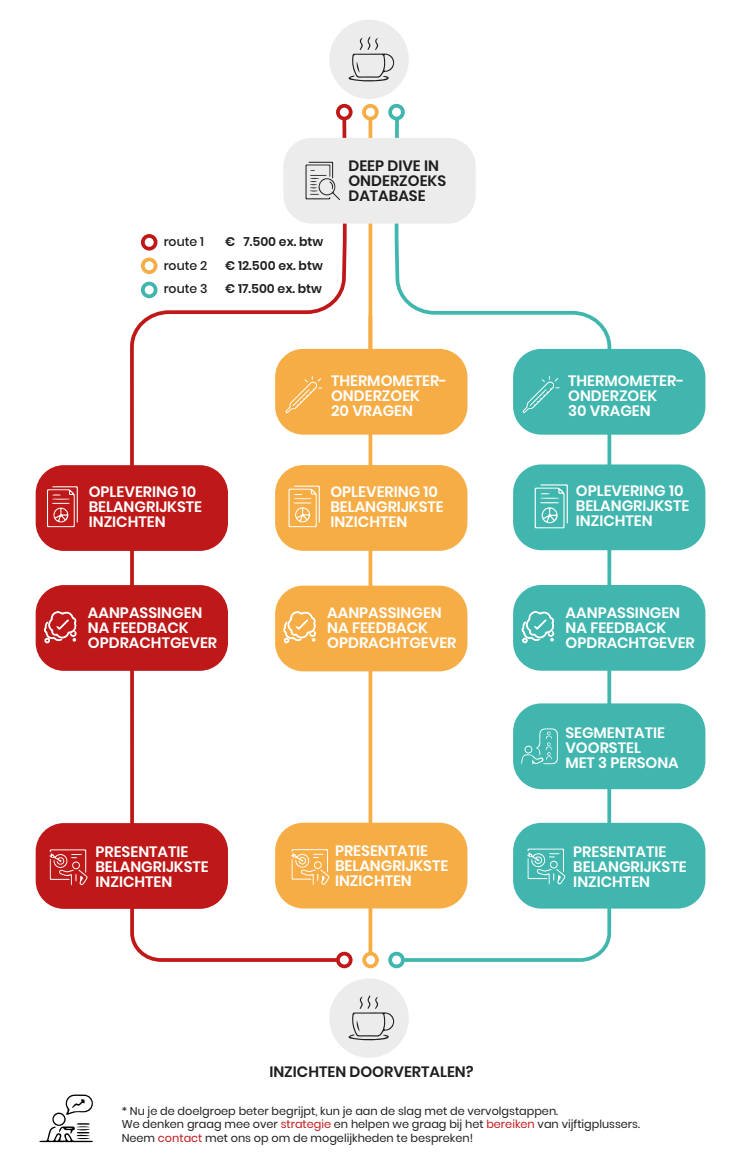
<style>
.page{position:relative;width:745px;height:1165px;background:#fff}
.page>*{position:absolute;margin:0;border:0;box-sizing:border-box;transform-origin:0 0}
.t1{font:600 15px/15px "Poppins";color:#fff}
.t2{font:600 15px/15px "Poppins";color:#1e1e1c}
.t3{font:600 12.5px/24px "Poppins";color:#1e1e1c}
.t4{font:500 12.5px/24.1px "Poppins";color:#1d1d1b}
.t5{font:11.25px/13.5px "Poppins";color:#1d1d1b}
.s1{color:#c0181a}
</style>
<div class="page">
<svg style="left:39px;top:1094px;width:54px;height:48px"></svg>
<svg style="left:393px;top:109px;width:219px;height:855px"></svg>
<svg style="left:368px;top:435px;width:4px;height:517px"></svg>
<div style="left:275px;top:465px;width:192px;height:86px;background:#f7ad46;border-radius:28px"></div>
<div style="left:275px;top:586px;width:192px;height:85px;background:#f7ad46;border-radius:28px"></div>
<svg style="left:130px;top:108px;width:218px;height:856px"></svg>
<div style="left:275px;top:823px;width:192px;height:85px;background:#f7ad46;border-radius:28px"></div>
<div style="left:36px;top:465px;width:192px;height:86px;background:#bf1818;border-radius:28px"></div>
<svg style="left:368px;top:120px;width:4px;height:229px"></svg>
<div style="left:36px;top:823px;width:192px;height:86px;background:#bf1818;border-radius:28px"></div>
<div style="left:512px;top:703px;width:193px;height:86px;background:#40b6ae;border-radius:28px"></div>
<div style="left:512px;top:823px;width:193px;height:86px;background:#40b6ae;border-radius:28px"></div>
<div style="left:283px;top:138px;width:192px;height:86px;background:#edecec;border-radius:28px"></div>
<div style="left:275px;top:349px;width:192px;height:86px;background:#f7ad46;border-radius:28px"></div>
<div style="left:512px;top:349px;width:193px;height:86px;background:#40b6ae;border-radius:28px"></div>
<div style="left:329px;top:20px;width:79px;height:79px;background:#edecec;border-radius:50%"></div>
<div style="left:36px;top:585px;width:192px;height:86px;background:#bf1818;border-radius:28px"></div>
<div style="left:512px;top:585px;width:193px;height:86px;background:#40b6ae;border-radius:28px"></div>
<div style="left:512px;top:464px;width:193px;height:86px;background:#40b6ae;border-radius:28px"></div>
<svg style="left:288px;top:486px;width:31px;height:41px"></svg>
<svg style="left:305px;top:162px;width:35px;height:38px"></svg>
<div style="left:337px;top:106px;width:13px;height:13px;background:#fff;border-radius:50%"></div>
<div style="left:336px;top:104px;width:16px;height:16px;border:4px solid #bf1818;border-radius:50%"></div>
<div style="left:362px;top:104px;width:16px;height:16px;border:4px solid #f7ad46;border-radius:50%"></div>
<div style="left:390px;top:106px;width:12px;height:13px;background:#fff;border-radius:50%"></div>
<div style="left:388px;top:104px;width:16px;height:16px;border:4px solid #40b6ae;border-radius:50%"></div>
<svg style="left:285px;top:376px;width:37px;height:37px"></svg>
<svg style="left:348px;top:37px;width:46px;height:45px"></svg>
<div style="left:143px;top:236px;width:12px;height:13px;background:#fff;border-radius:50%"></div>
<div style="left:141px;top:234px;width:16px;height:17px;border:4px solid #bf1818;border-radius:50%"></div>
<div style="left:143px;top:259px;width:12px;height:13px;background:#fff;border-radius:50%"></div>
<div style="left:141px;top:258px;width:16px;height:16px;border:4px solid #f7ad46;border-radius:50%"></div>
<div style="left:143px;top:284px;width:12px;height:12px;background:#fff;border-radius:50%"></div>
<div style="left:141px;top:282px;width:16px;height:16px;border:4px solid #40b6ae;border-radius:50%"></div>
<svg style="left:47px;top:486px;width:31px;height:41px"></svg>
<svg style="left:534px;top:484px;width:33px;height:44px"></svg>
<svg style="left:291px;top:849px;width:38px;height:36px"></svg>
<svg style="left:283px;top:611px;width:33px;height:32px"></svg>
<svg style="left:49px;top:849px;width:39px;height:36px"></svg>
<svg style="left:527px;top:849px;width:38px;height:35px"></svg>
<div style="left:329px;top:978px;width:79px;height:80px;background:#edecec;border-radius:50%"></div>
<svg style="left:348px;top:995px;width:46px;height:46px"></svg>
<svg style="left:521px;top:611px;width:33px;height:32px"></svg>
<svg style="left:44px;top:611px;width:33px;height:32px"></svg>
<svg style="left:522px;top:376px;width:37px;height:37px"></svg>
<svg style="left:521px;top:728px;width:36px;height:37px"></svg>
<div style="left:337px;top:954px;width:13px;height:12px;background:#fff;border-radius:50%"></div>
<div style="left:336px;top:952px;width:16px;height:16px;border:4px solid #bf1818;border-radius:50%"></div>
<div style="left:362px;top:952px;width:16px;height:16px;border:4px solid #f7ad46;border-radius:50%"></div>
<div style="left:390px;top:954px;width:12px;height:12px;background:#fff;border-radius:50%"></div>
<div style="left:388px;top:952px;width:16px;height:16px;border:4px solid #40b6ae;border-radius:50%"></div>
<p class="t4" style="left:163px;top:229px;width:45px">route 1 route 2</p>
<p class="t4" style="left:163px;top:276px;width:45px">route 3</p>
<p class="t3" style="left:225px;top:229px;width:100px">€ 7.500 ex. btw € 12.500 ex. btw</p>
<p class="t3" style="left:225px;top:276px;width:98px">€ 17.500 ex. btw</p>
<p class="t2" style="left:348px;top:158px;width:99px">DEEP DIVE IN<br>ONDERZOEKS<br>DATABASE</p>
<p class="t1" style="left:331px;top:373px;width:117px">THERMOMETER-<br>ONDERZOEK<br>20 VRAGEN</p>
<p class="t1" style="left:568px;top:373px;width:117px">THERMOMETER-<br>ONDERZOEK<br>30 VRAGEN</p>
<p class="t1" style="left:89px;top:484px;width:115px">OPLEVERING 10<br>BELANGRIJKSTE<br>INZICHTEN</p>
<p class="t1" style="left:575px;top:484px;width:115px">OPLEVERING 10<br>BELANGRIJKSTE<br>INZICHTEN</p>
<p class="t1" style="left:330px;top:484px;width:115px">OPLEVERING 10<br>BELANGRIJKSTE<br>INZICHTEN</p>
<p class="t1" style="left:88px;top:605px;width:131px">AANPASSINGEN<br>NA FEEDBACK<br>OPDRACHTGEVER</p>
<p class="t1" style="left:327px;top:605px;width:131px">AANPASSINGEN<br>NA FEEDBACK<br>OPDRACHTGEVER</p>
<p class="t1" style="left:565px;top:605px;width:131px">AANPASSINGEN<br>NA FEEDBACK<br>OPDRACHTGEVER</p>
<p class="t1" style="left:565px;top:725px;width:115px">SEGMENTATIE<br>VOORSTEL<br>MET 3 PERSONA</p>
<p class="t1" style="left:335px;top:844px;width:115px">PRESENTATIE<br>BELANGRIJKSTE<br>INZICHTEN</p>
<p class="t1" style="left:95px;top:844px;width:115px">PRESENTATIE<br>BELANGRIJKSTE<br>INZICHTEN</p>
<p class="t1" style="left:573px;top:844px;width:115px">PRESENTATIE<br>BELANGRIJKSTE<br>INZICHTEN</p>
<p class="t2" style="left:269px;top:1064px;width:205px">INZICHTEN DOORVERTALEN?</p>
<p class="t5" style="left:122px;top:1104px;width:519px">* Nu je de doelgroep beter begrijpt, kun je aan de slag met de vervolgstappen.<br>We denken graag mee over <span class="s1">strategie</span> en helpen we graag bij het <span class="s1">bereiken</span> van vijftigplussers.<br>Neem <span class="s1">contact</span> met ons op om de mogelijkheden te bespreken!</p>
</div>
